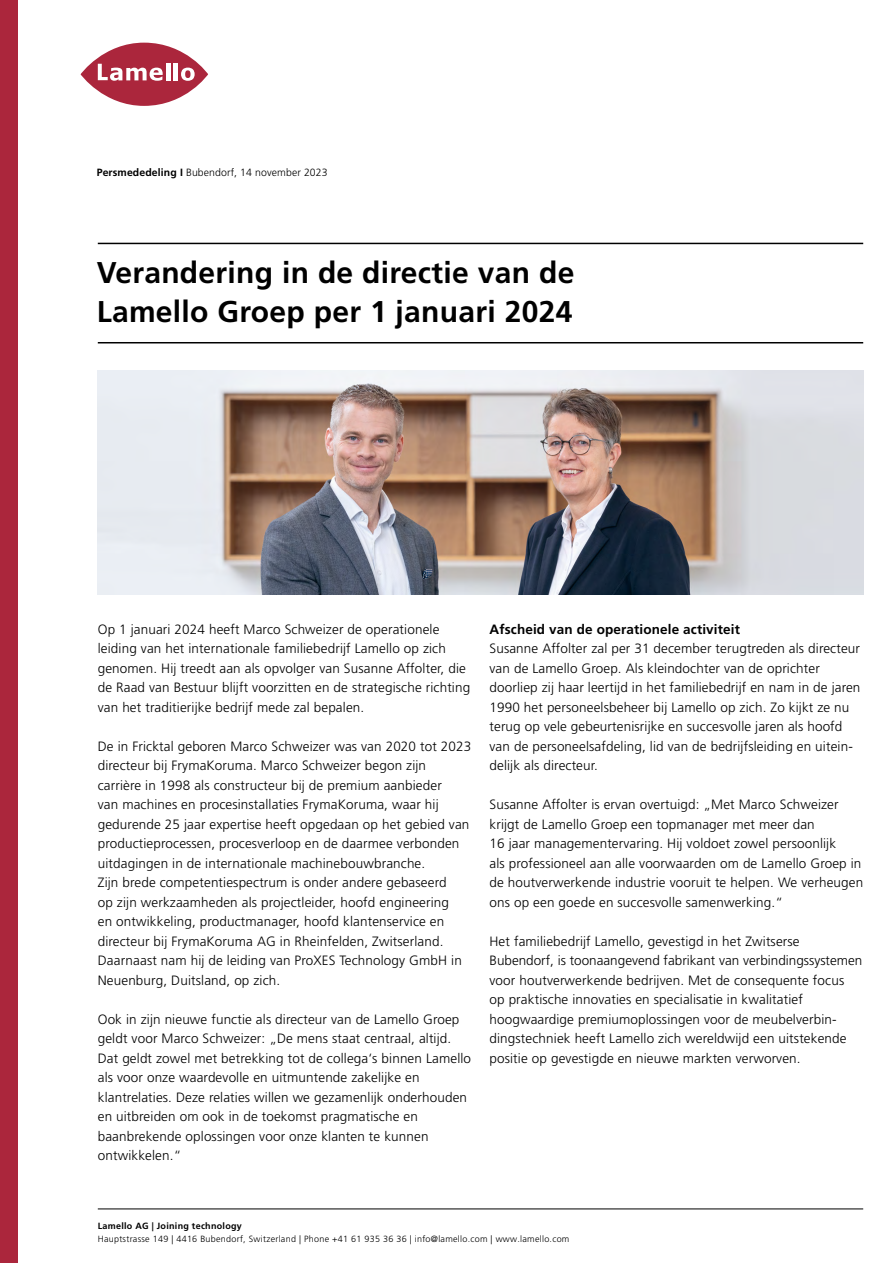
<style>
.page{position:relative;width:893px;height:1263px;background:#fff}
.page>*{position:absolute;margin:0;border:0;box-sizing:border-box;transform-origin:0 0}
.t1{font:700 30px/39px "Frutiger LT Pro";letter-spacing:.01em;color:#000}
.t2{font:300 13.5px/19.5px "Frutiger LT Pro";letter-spacing:.01em;color:#000}
.t3{font:700 13.5px "Frutiger LT Pro";letter-spacing:.01em;color:#000}
.t4{font:300 10.5px "Frutiger LT Pro";letter-spacing:.01em;color:#000}
.t5{font:300 9px "Frutiger LT Pro";letter-spacing:.03em;color:#000}
.t6{font:700 9px "Frutiger LT Pro";letter-spacing:.03em;color:#000}
.s1{font-weight:700}
</style>
<div class="page">
<svg style="left:81px;top:43px;width:127px;height:63px;background:#b74759"></svg>
<hr style="left:166px;top:63px;width:4px;height:17px;background:#fff">
<hr style="left:174px;top:63px;width:4px;height:17px;background:#fff">
<svg style="left:181px;top:68px;width:14px;height:13px"></svg>
<svg style="left:98px;top:64px;width:65px;height:17px"></svg>
<hr style="left:98px;top:1209px;width:765px;height:1px;background:#000">
<hr style="left:98px;top:243px;width:765px;height:1px;background:#000">
<div style="left:0;top:0;width:17px;height:1263px;background:#ab263c"></div>
<hr style="left:98px;top:342px;width:765px;height:1px;background:#000">
<img style="left:98px;top:370px;width:765px;height:225px">
<p class="t4" style="left:97px;top:166px;width:232px"><span class="s1">Persmededeling I</span> Bubendorf, 14 november 2023</p>
<h1 class="t1" style="left:97px;top:253px;width:479px">Verandering in de directie van de<br>Lamello Groep per 1 januari 2024</h1>
<p class="t2" style="left:98px;top:619px;width:374px">Op 1 januari 2024 heeft Marco Schweizer de operationele leiding van het internationale familiebedrijf Lamello op zich genomen. Hij treedt aan als opvolger van Susanne Affolter, die de Raad van Bestuur blijft voorzitten en de strategische richting van het traditierijke bedrijf mede zal bepalen.</p>
<p class="t2" style="left:98px;top:736px;width:375px">De in Fricktal geboren Marco Schweizer was van 2020 tot 2023 directeur bij FrymaKoruma. Marco Schweizer begon zijn carrière in 1998 als constructeur bij de premium aanbieder<br>van machines en procesinstallaties FrymaKoruma, waar hij gedurende 25 jaar expertise heeft opgedaan op het gebied van productieprocessen, procesverloop en de daarmee verbonden uitdagingen in de internationale machinebouwbranche.<br>Zijn brede competentiespectrum is onder andere gebaseerd<br>op zijn werkzaamheden als projectleider, hoofd engineering<br>en ontwikkeling, productmanager, hoofd klantenservice en directeur bij FrymaKoruma AG in Rheinfelden, Zwitserland.<br>Daarnaast nam hij de leiding van ProXES Technology GmbH in Neuenburg, Duitsland, op zich.</p>
<p class="t2" style="left:98px;top:1009px;width:375px">Ook in zijn nieuwe functie als directeur van de Lamello Groep geldt voor Marco Schweizer: „De mens staat centraal, altijd.<br>Dat geldt zowel met betrekking tot de collega‘s binnen Lamello als voor onze waardevolle en uitmuntende zakelijke en klantrelaties. Deze relaties willen we gezamenlijk onderhouden en uitbreiden om ook in de toekomst pragmatische en baanbrekende oplossingen voor onze klanten te kunnen ontwikkelen.“</p>
<p class="t3" style="left:489px;top:621px;width:252px">Afscheid van de operationele activiteit</p>
<p class="t2" style="left:489px;top:639px;width:372px">Susanne Affolter zal per 31 december terugtreden als directeur van de Lamello Groep. Als kleindochter van de oprichter doorliep zij haar leertijd in het familiebedrijf en nam in de jaren 1990 het personeelsbeheer bij Lamello op zich. Zo kijkt ze nu terug op vele gebeurtenisrijke en succesvolle jaren als hoofd van de personeelsafdeling, lid van de bedrijfsleiding en uitein&shy;delijk als directeur.</p>
<p class="t2" style="left:489px;top:795px;width:375px">Susanne Affolter is ervan overtuigd: „Met Marco Schweizer krijgt de Lamello Groep een topmanager met meer dan<br>16 jaar managementervaring. Hij voldoet zowel persoonlijk<br>als professioneel aan alle voorwaarden om de Lamello Groep in de houtverwerkende industrie vooruit te helpen. We verheugen ons op een goede en succesvolle samenwerking.“</p>
<p class="t2" style="left:489px;top:931px;width:374px">Het familiebedrijf Lamello, gevestigd in het Zwitserse Bubendorf, is toonaangevend fabrikant van verbindingssystemen voor houtverwerkende bedrijven. Met de consequente focus op praktische innovaties en specialisatie in kwalitatief hoogwaardige premiumoplossingen voor de meubelverbin&shy;dingstechniek heeft Lamello zich wereldwijd een uitstekende positie op gevestigde en nieuwe markten verworven.</p>
<p class="t6" style="left:98px;top:1220px;width:146px">Lamello AG | Joining technology</p>
<p class="t5" style="left:98px;top:1234px;width:473px">Hauptstrasse 149 | 4416 Bubendorf, Switzerland | Phone +41 61 935 36 36 | info@lamello.com | www.lamello.com</p>
</div>
